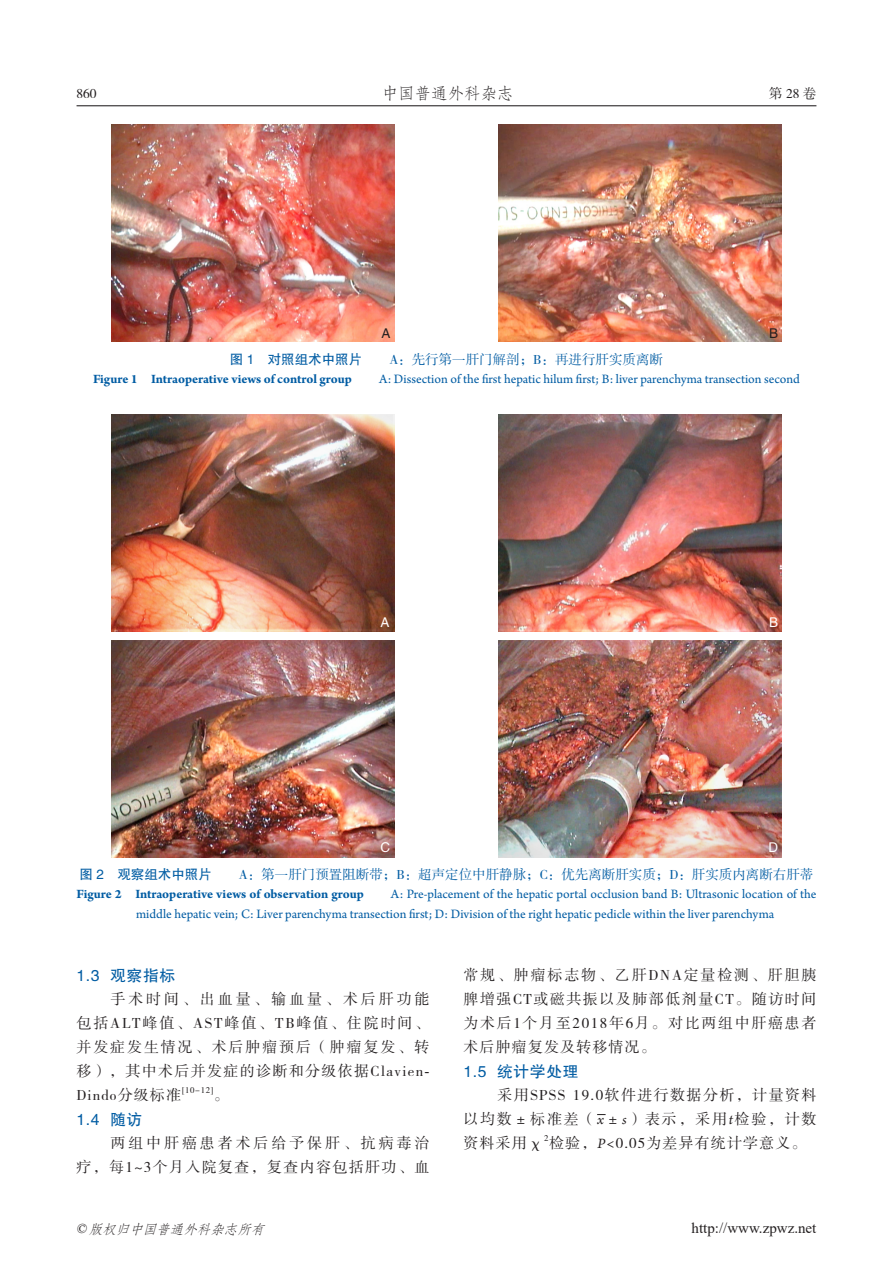
<style>
.page{position:relative;width:893px;height:1263px;background:#fff}
.page>*{position:absolute;margin:0;border:0;box-sizing:border-box;transform-origin:0 0}
.t1{font:16.5px "FZFSK GBK1 0";color:#231f20}
.t2{font:15.75px "FZHTK GBK1 0";letter-spacing:.04em;color:#015ca3}
.t3{font:15px/24px "FZSSK GBK1 0";letter-spacing:.095em;color:#231f20;text-align:justify}
.t4{font:15px/24px "FZSSK GBK1 0";letter-spacing:.19em;color:#231f20;text-align:right}
.t5{font:15px "Times New Roman";color:#231f20}
.t6{font:13.5px/19.5px "Arno Pro";color:#015ca3}
.t7{font:13.5px "FZSSK GBK1 0";color:#015ca3}
.t8{font:italic 13.5px "FZFSK GBK1 0";color:#231f20}
.t9{font:13.5px "FZSSK GBK1 0";color:#231f20}
.t10{font:13.5px "FZHTK GBK1 0";color:#fff}
.t11{font:13.5px "FZHTK GBK1 0";color:#231f20}
.t12{font:8.7px "FZSSK GBK1 0";color:#231f20}
.s1{font-family:"FZHTK GBK1 0"}
.s2{font-weight:700}
.s3{font-family:"Adobe Song Std";font-weight:300}
.s4{font-family:"Times New Roman"}
.s5{font-family:"Arno Pro";font-style:italic}
</style>
<div class="page">
<hr style="left:77px;top:105px;width:739px;height:1px;background:#231f20">
<img style="left:111px;top:125px;width:284px;height:216px">
<img style="left:498px;top:125px;width:284px;height:216px">
<img style="left:498px;top:415px;width:284px;height:216px">
<img style="left:111px;top:641px;width:284px;height:217px">
<img style="left:498px;top:641px;width:284px;height:217px">
<img style="left:111px;top:415px;width:284px;height:216px">
<p class="t9" style="left:77px;top:87px;width:22px">860</p>
<p class="t1" style="left:382px;top:85px;width:133px">中国普通外科杂志</p>
<p class="t9" style="left:769px;top:87px;width:49px">第28卷</p>
<p class="t11" style="left:381px;top:326px;width:10px">A</p>
<p class="t11" style="left:769px;top:326px;width:10px">B</p>
<p class="t7" style="left:230px;top:352px;width:435px"><span class="s1">图 1　对照组术中照片　　</span>A：先行第一肝门解剖；B：再进行肝实质离断</p>
<p class="t6" style="left:93px;top:370px;width:708px"><span class="s2">Figure 1 Intraoperative views of control group</span><span class="s3">　　</span>A: Dissection of the first hepatic hilum first; B: liver parenchyma transection second</p>
<p class="t10" style="left:381px;top:615px;width:10px">A</p>
<p class="t10" style="left:769px;top:615px;width:10px">B</p>
<p class="t10" style="left:381px;top:839px;width:11px">C</p>
<p class="t10" style="left:768px;top:839px;width:11px">D</p>
<p class="t7" style="left:80px;top:868px;width:735px"><span class="s1">图 2　观察组术中照片　　</span>A：第一肝门预置阻断带；B：超声定位中肝静脉；C：优先离断肝实质；D：肝实质内离断右肝蒂</p>
<p class="t6" style="left:136px;top:885px;width:682px;text-indent:-60px"><span class="s2">Figure 2 Intraoperative views of observation group</span><span class="s3">　　</span>A: Pre-placement of the hepatic portal occlusion band B: Ultrasonic location of the middle hepatic vein; C: Liver parenchyma transection first; D: Division of the right hepatic pedicle within the liver parenchyma</p>
<p class="t2" style="left:77px;top:967px;width:100px">1.3 观察指标</p>
<p class="t3" style="left:77px;top:988px;width:354px;text-indent:34px">手术时间、出血量、输血量、术后肝功能包括ALT峰值、AST峰值、TB峰值、住院时间、并发症发生情况、术后肿瘤预后（肿瘤复发、转移），其中术后并发症的诊断和分级依据Clavien<span class="s4">-</span>Dindo分级标准</p>
<p class="t12" style="left:182px;top:1085px;width:32px">[10-12]</p>
<p class="t3" style="left:214px;top:1084px;width:16px">。</p>
<p class="t2" style="left:77px;top:1111px;width:67px">1.4 随访</p>
<p class="t4" style="left:77px;top:1132px;width:354px">两组中肝癌患者术后给予保肝、抗病毒治<br>疗，每1~3个月入院复查，复查内容包括肝功、血</p>
<p class="t3" style="left:463px;top:964px;width:354px">常规、肿瘤标志物、乙肝DNA定量检测、肝胆胰脾增强CT或磁共振以及肺部低剂量CT。随访时间为术后1个月至2018年6月。对比两组中肝癌患者术后肿瘤复发及转移情况。</p>
<p class="t2" style="left:463px;top:1063px;width:116px">1.5 统计学处理</p>
<p class="t3" style="left:463px;top:1084px;width:355px;text-indent:34px">采用SPSS 19.0软件进行数据分析，计量资料以均数±标准差（<span class="s5">x</span>±<span class="s5">s</span>）表示，采用<span class="s5">t</span>检验，计数资料采用χ 检验，<span class="s5">P&lt;</span>0.05为差异有统计学意义。</p>
<p class="t12" style="left:544px;top:1133px;width:6px">2</p>
<p class="t8" style="left:76px;top:1221px;width:194px"><span class="s4">©</span> 版权归中国普通外科杂志所有</p>
<p class="t5" style="left:692px;top:1217px;width:126px">http://www.zpwz.net</p>
</div>
